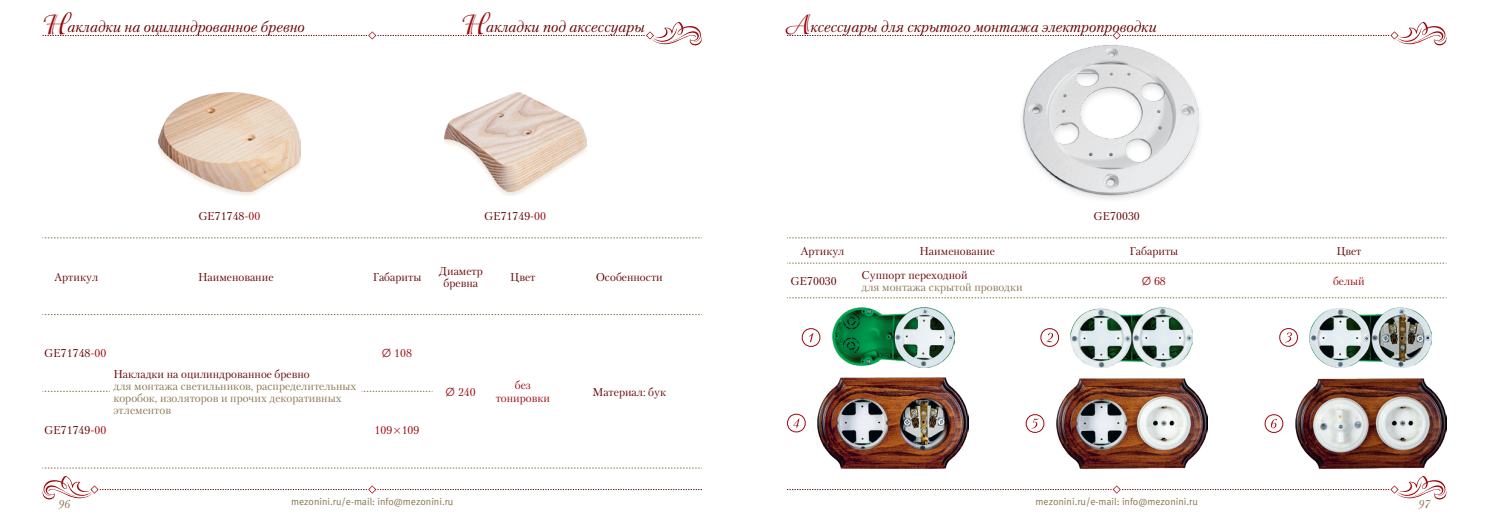
<style>
.page{position:relative;width:1489px;height:525px;background:#fff}
.page>*{position:absolute;margin:0;border:0;box-sizing:border-box;transform-origin:0 0}
.t1{font:italic 15px "Petersburg C";color:#600}
.t2{font:11.25px/11.9px "Petersburg C";color:#600;text-align:center}
.t3{font:11.25px/11.9px "Petersburg C";color:#89744f}
.t4{font:11.25px/13.5px "Petersburg C";color:#9d070d;text-align:center}
.t5{font:italic 11.25px "Petersburg C";color:#89744f}
.t6{font:10px "Meta Normal Cyr LF";color:#89744f}
.s1{font-family:"PG Isadora Cyr Pro";font-style:normal;font-size:31.25px;color:#9d070d}
.s2{color:#9d070d}
.s3{font-family:"Avant Garde IT Cby BT"}
</style>
<div class="page">
<svg style="left:787px;top:22px;width:659px;height:24px"></svg>
<svg style="left:787px;top:476px;width:659px;height:24px"></svg>
<svg style="left:43px;top:22px;width:659px;height:24px"></svg>
<svg style="left:42px;top:476px;width:660px;height:24px"></svg>
<svg style="left:43px;top:391px;width:67px;height:1px"></svg>
<svg style="left:43px;top:237px;width:659px;height:1px"></svg>
<svg style="left:43px;top:314px;width:659px;height:1px"></svg>
<svg style="left:361px;top:391px;width:72px;height:1px"></svg>
<svg style="left:43px;top:467px;width:659px;height:1px"></svg>
<div style="left:158px;top:92px;width:142px;height:103px;background:#b49b7d;opacity:.25"></div>
<img style="left:158px;top:93px;width:142px;height:98px">
<div style="left:444px;top:92px;width:142px;height:103px;background:#b49b7d;opacity:.25"></div>
<img style="left:444px;top:92px;width:142px;height:99px">
<img style="left:832px;top:307px;width:122px;height:60px">
<svg style="left:801px;top:328px;width:20px;height:19px"></svg>
<img style="left:1070px;top:307px;width:122px;height:60px">
<svg style="left:1040px;top:328px;width:20px;height:19px"></svg>
<img style="left:817px;top:377px;width:151px;height:91px">
<svg style="left:787px;top:413px;width:19px;height:20px"></svg>
<img style="left:1056px;top:378px;width:151px;height:90px">
<svg style="left:1025px;top:414px;width:20px;height:19px"></svg>
<div style="left:1016px;top:42px;width:188px;height:162px;background:#fff"></div>
<img style="left:1022px;top:45px;width:176px;height:150px">
<svg style="left:787px;top:237px;width:659px;height:1px"></svg>
<svg style="left:787px;top:263px;width:659px;height:1px"></svg>
<svg style="left:787px;top:297px;width:659px;height:1px"></svg>
<img style="left:1309px;top:307px;width:122px;height:60px">
<svg style="left:1279px;top:328px;width:19px;height:19px"></svg>
<img style="left:1295px;top:378px;width:151px;height:90px">
<svg style="left:1264px;top:414px;width:20px;height:19px"></svg>
<h1 class="t1" style="left:43px;top:18px;width:264px"><span class="s1">Н</span>акладки на оцилиндрованное бревно</h1>
<h1 class="t1" style="left:461px;top:18px;width:185px"><span class="s1">Н</span>акладки под аксессуары</h1>
<p class="t2" style="left:198px;top:210px;width:64px">GE71748<span class="s2">-00</span></p>
<p class="t2" style="left:484px;top:210px;width:64px">GE71749<span class="s2">-00</span></p>
<p class="t2" style="left:54px;top:270px;width:46px">Артикул</p>
<p class="t2" style="left:198px;top:270px;width:77px">Наименование</p>
<p class="t2" style="left:373px;top:270px;width:50px">Габариты</p>
<p class="t2" style="left:439px;top:264px;width:46px">Диаметр бревна</p>
<p class="t2" style="left:510px;top:270px;width:27px">Цвет</p>
<p class="t2" style="left:595px;top:270px;width:69px">Особенности</p>
<p class="t2" style="left:44px;top:347px;width:64px">GE71748<span class="s2">-00</span></p>
<p class="t2" style="left:113px;top:367px;width:198px">Накладки на оцилиндрованное бревно</p>
<p class="t3" style="left:113px;top:379px;width:244px">для монтажа светильников, распределительных коробок, изоляторов и прочих декоративных этлементов</p>
<p class="t4" style="left:382px;top:346px;width:31px"><span class="s3">Ø</span> 108</p>
<p class="t2" style="left:44px;top:424px;width:64px">GE71749<span class="s2">-00</span></p>
<p class="t4" style="left:374px;top:423px;width:46px">109<span class="s3">×</span>109</p>
<p class="t4" style="left:446px;top:384px;width:31px"><span class="s3">Ø</span> 240</p>
<p class="t4" style="left:495px;top:378px;width:56px">без тонировки</p>
<p class="t2" style="left:592px;top:385px;width:75px">Материал: бук</p>
<h1 class="t1" style="left:787px;top:18px;width:371px"><span class="s1">А</span>ксессуары для скрытого монтажа электропроводки</h1>
<p class="t2" style="left:1093px;top:210px;width:48px">GE70030</p>
<p class="t2" style="left:800px;top:245px;width:46px">Артикул</p>
<p class="t2" style="left:919px;top:245px;width:77px">Наименование</p>
<p class="t2" style="left:1129px;top:245px;width:50px">Габариты</p>
<p class="t2" style="left:1336px;top:245px;width:27px">Цвет</p>
<p class="t2" style="left:790px;top:275px;width:48px">GE70030</p>
<p class="t2" style="left:861px;top:269px;width:108px">Суппорт переходной</p>
<p class="t3" style="left:861px;top:280px;width:163px">для монтажа скрытой проводки</p>
<p class="t4" style="left:1141px;top:274px;width:25px"><span class="s3">Ø</span> 68</p>
<p class="t4" style="left:1332px;top:274px;width:33px">белый</p>
<p class="t5" style="left:58px;top:497px;width:13px">96</p>
<p class="t6" style="left:291px;top:496px;width:164px">mezonini.ru/e-mail: info@mezonini.ru</p>
<p class="t6" style="left:1035px;top:496px;width:164px">mezonini.ru/e-mail: info@mezonini.ru</p>
<p class="t5" style="left:1418px;top:497px;width:13px">97</p>
</div>
